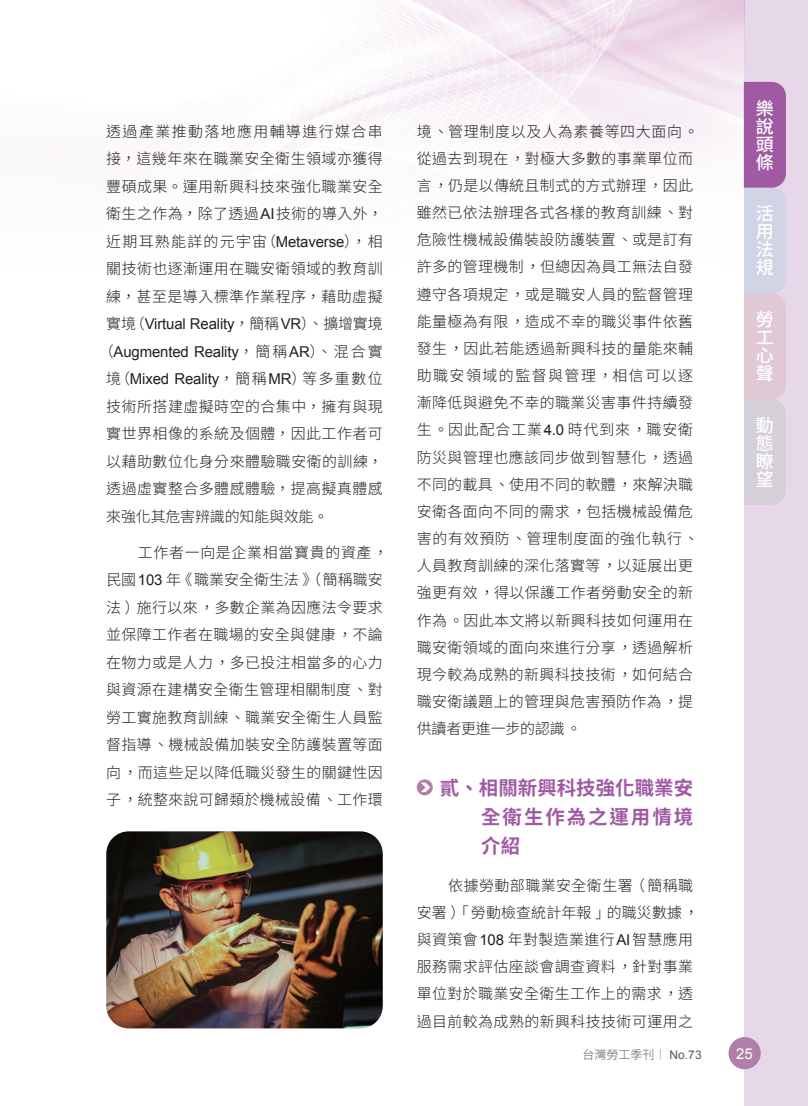
<style>
.page{position:relative;width:808px;height:1106px;background:#fff}
.page>*{position:absolute;margin:0;border:0;box-sizing:border-box;transform-origin:0 0}
.壹{font:700 19.35px/28.7px "Noto Sans CJ Ktc";letter-spacing:.005em;color:#a05aa4;text-align:justify}
.t1{font:500 18px/18px "Noto Sans CJ Ktc";color:#fff;text-align:justify}
.N內文{font:300 15px/27.2px "Noto Sans CJ Ktc";letter-spacing:.025em;color:#231f20}
.N內文-2{font:15px "Arial";letter-spacing:-.01em;color:#231f20}
.N內文-3{font:300 15px "Noto Sans CJ Ktc";letter-spacing:.085em;color:#231f20}
.N內文-4{font:300 15px "Noto Sans CJ Ktc";letter-spacing:.095em;color:#231f20}
.N內文-5{font:300 15px "Noto Sans CJ Ktc";letter-spacing:-.01em;color:#231f20}
.t2{font:15px "Arial";color:#fff}
.t3{font:300 12px "Noto Sans CJ Ktc";color:#57585a}
.s1{font-family:"Arial";font-weight:400}
.s2{font-family:"Noto Sans CJ Ktc";font-weight:300}
.s3{font-family:"Adobe Ming Std"}
</style>
<div class="page">
<div style="left:744px;top:0;width:64px;height:1106px;background:#e6d7e9"></div>
<img style="left:269px;top:0;width:475px;height:188px">
<svg style="left:744px;top:82px;width:42px;height:423px;background:#c9b2cd"></svg>
<div style="left:728px;top:1037px;width:33px;height:32px;background:#b07fa7;border-radius:50%"></div>
<svg style="left:417px;top:779px;width:16px;height:16px"></svg>
<svg style="left:421px;top:782px;width:9px;height:10px"></svg>
<img style="left:106px;top:831px;width:277px;height:197px">
<p class="N內文-4" style="left:106px;top:123px;width:278px">透過產業推動落地應用輔導進行媒合串</p>
<p class="N內文" style="left:106px;top:145px;width:278px">接，這幾年來在職業安全衛生領域亦獲得</p>
<p class="N內文" style="left:106px;top:173px;width:278px">豐碩成果。運用新興科技來強化職業安全</p>
<p class="N內文" style="left:106px;top:200px;width:278px">衛生之作為，除了透過<span class="s1">AI</span>技術的導入外，</p>
<p class="N內文-3" style="left:106px;top:233px;width:278px">近期耳熟能詳的元宇宙（<span class="s1">Metaverse</span>），相</p>
<p class="N內文" style="left:106px;top:255px;width:278px">關技術也逐漸運用在職安衛領域的教育訓</p>
<p class="N內文" style="left:106px;top:283px;width:278px">練，甚至是導入標準作業程序，藉助虛擬</p>
<p class="N內文-2" style="left:106px;top:314px;width:278px"><span class="s2">實境（</span>Virtual Reality<span class="s2">，簡稱</span>VR<span class="s2">）、擴增實境</span></p>
<p class="N內文-2" style="left:99px;top:341px;width:285px"><span class="s2">（</span>Augmented Reality<span class="s2">，簡稱</span>AR<span class="s2">）、混合實</span></p>
<p class="N內文-2" style="left:106px;top:369px;width:278px"><span class="s2">境（</span>Mixed Reality<span class="s2">，簡稱</span>MR<span class="s2">）等多重數位</span></p>
<p class="N內文" style="left:106px;top:393px;width:278px">技術所搭建虛擬時空的合集中，擁有與現</p>
<p class="N內文" style="left:106px;top:420px;width:278px">實世界相像的系統及個體，因此工作者可</p>
<p class="N內文" style="left:106px;top:448px;width:278px">以藉助數位化身分來體驗職安衛的訓練，</p>
<p class="N內文" style="left:106px;top:475px;width:278px">透過虛實整合多體感體驗，提高擬真體感</p>
<p class="N內文-5" style="left:106px;top:508px;width:224px">來強化其危害辨識的知能與效能。</p>
<p class="N內文" style="left:106px;top:539px;width:283px;text-indent:32px">工作者一向是企業相當寶貴的資產，民國<span class="s1">103</span> 年《職業安全衛生法》（簡稱職安法）施行以來，多數企業為因應法令要求並保障工作者在職場的安全與健康，不論在物力或是人力，多已投注相當多的心力與資源在建構安全衛生管理相關制度、對勞工實施教育訓練、職業安全衛生人員監督指導、機械設備加裝安全防護裝置等面向，而這些足以降低職災發生的關鍵性因子，統整來說可歸類於機械設備、工作環</p>
<p class="N內文" style="left:417px;top:118px;width:284px">境、管理制度以及人為素養等四大面向。從過去到現在，對極大多數的事業單位而言，仍是以傳統且制式的方式辦理，因此雖然已依法辦理各式各樣的教育訓練、對危險性機械設備裝設防護裝置、或是訂有許多的管理機制，但總因為員工無法自發遵守各項規定，或是職安人員的監督管理能量極為有限，造成不幸的職災事件依舊發生，因此若能透過新興科技的量能來輔助職安領域的監督與管理，相信可以逐漸降低與避免不幸的職業災害事件持續發生。因此配合工業<span class="s1">4.0</span> 時代到來，職安衛防災與管理也應該同步做到智慧化，透過不同的載具、使用不同的軟體，來解決職安衛各面向不同的需求，包括機械設備危害的有效預防、管理制度面的強化執行、人員教育訓練的深化落實等，以延展出更強更有效，得以保護工作者勞動安全的新作為。因此本文將以新興科技如何運用在職安衛領域的面向來進行分享，透過解析現今較為成熟的新興科技技術，如何結合職安衛議題上的管理與危害預防作為，提供讀者更進一步的認識。</p>
<p class="壹" style="left:481px;top:774px;width:213px;text-indent:-41px">貳、相關新興科技強化職業安全衛生作為之運用情境介紹</p>
<p class="N內文" style="left:417px;top:872px;width:283px;text-indent:32px">依據勞動部職業安全衛生署（簡稱職安署）「勞動檢查統計年報」的職災數據，與資策會<span class="s1">108</span> 年對製造業進行<span class="s1">AI</span>智慧應用服務需求評估座談會調查資料，針對事業單位對於職業安全衛生工作上的需求，透過目前較為成熟的新興科技技術可運用之</p>
<p class="t1" style="left:756px;top:99px;width:19px">樂說頭條</p>
<p class="t1" style="left:756px;top:205px;width:19px">活用法規</p>
<p class="t1" style="left:756px;top:311px;width:19px">勞工心聲</p>
<p class="t1" style="left:756px;top:417px;width:19px">動態瞭望</p>
<p class="t3" style="left:583px;top:1047px;width:121px">台灣勞工季刊<span class="s3">｜</span> <span class="s1">No.73</span></p>
<p class="t2" style="left:736px;top:1043px;width:18px">25</p>
</div>
